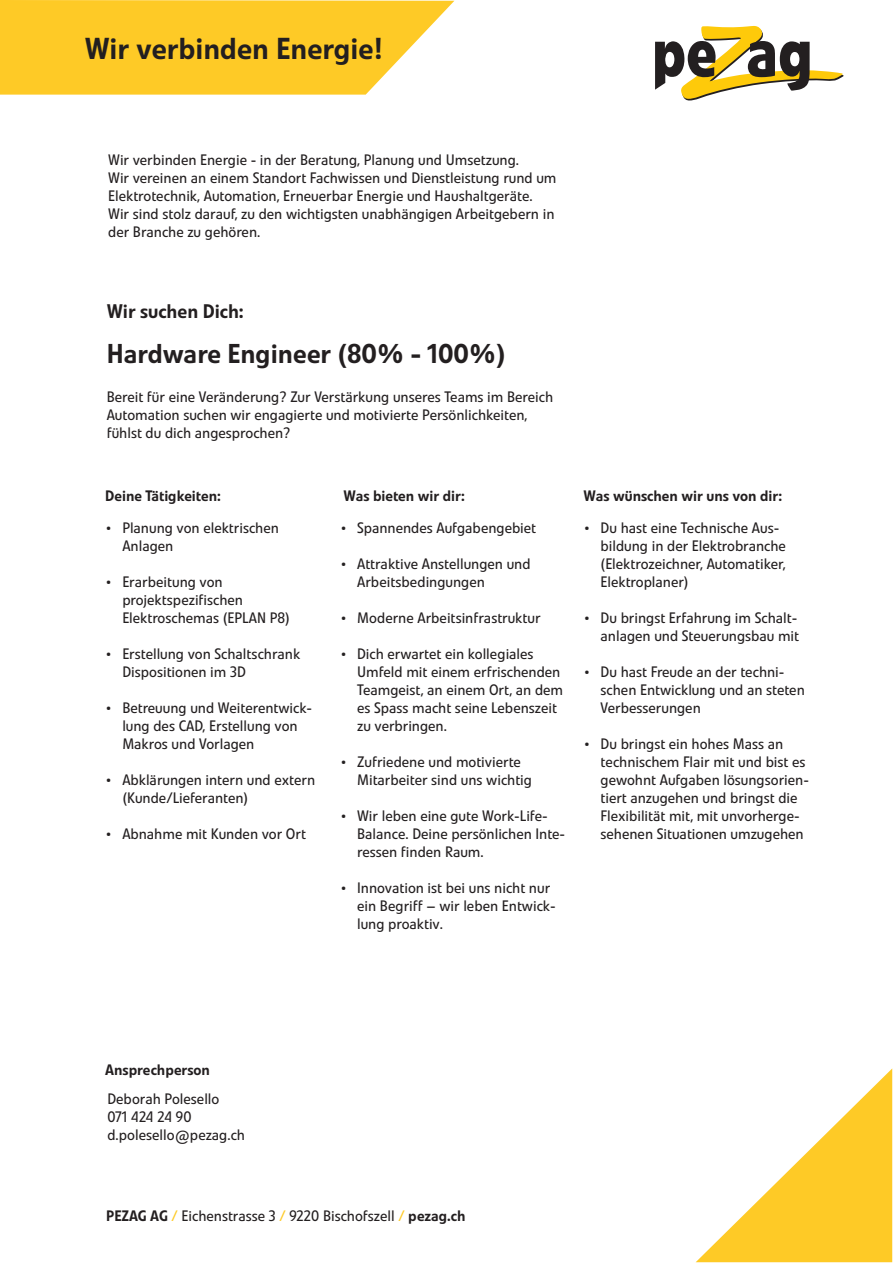
<style>
.page{position:relative;width:893px;height:1263px;background:#fff}
.page>*{position:absolute;margin:0;border:0;box-sizing:border-box;transform-origin:0 0}
.t1{font:500 30px "Veto Sans";color:#231f20}
.t2{font:500 27px "Veto Sans";color:#231f20}
.t3{font:500 19.5px "Veto Sans";color:#231f20}
.t4{font:300 15px/18px "Veto Sans";color:#231f20}
.t5{font:500 15px "Veto Sans";color:#231f20}
.s1{font-weight:500}
.s2{color:#feca26}
</style>
<div class="page">
<svg style="left:0;top:0;width:454px;height:95px;background:#fecf3c"></svg>
<svg style="left:655px;top:26px;width:189px;height:75px"></svg>
<svg style="left:696px;top:1068px;width:196px;height:194px"></svg>
<h1 class="t1" style="left:85px;top:30px;width:300px">Wir verbinden Energie!</h1>
<p class="t4" style="left:108px;top:151px;width:450px">Wir verbinden Energie - in der Beratung, Planung und Umsetzung.<br>Wir vereinen an einem Standort Fachwissen und Dienstleistung rund um Elektrotechnik, Automation, Erneuerbar Energie und Haushaltgeräte.<br>Wir sind stolz darauf, zu den wichtigsten unabhängigen Arbeitgebern in der Branche zu gehören.</p>
<h3 class="t3" style="left:107px;top:299px;width:139px">Wir suchen Dich:</h3>
<h2 class="t2" style="left:107px;top:337px;width:400px">Hardware Engineer (80% - 100%)</h2>
<p class="t4" style="left:107px;top:387px;width:448px">Bereit für eine Veränderung? Zur Verstärkung unseres Teams im Bereich<br>Automation suchen wir engagierte und motivierte Persönlichkeiten, fühlst du dich angesprochen?</p>
<p class="t5" style="left:105px;top:486px;width:117px">Deine Tätigkeiten:</p>
<p class="t5" style="left:344px;top:486px;width:123px">Was bieten wir dir:</p>
<p class="t5" style="left:584px;top:486px;width:200px">Was wünschen wir uns von dir:</p>
<p class="t4" style="left:122px;top:518px;width:158px;text-indent:-17px">• Planung von elektrischen<br>Anlagen</p>
<p class="t4" style="left:122px;top:572px;width:169px;text-indent:-17px">• Erarbeitung von projektspezifischen<br>Elektroschemas (EPLAN P8)</p>
<p class="t4" style="left:122px;top:644px;width:179px;text-indent:-17px">• Erstellung von Schaltschrank<br>Dispositionen im 3D</p>
<p class="t4" style="left:122px;top:698px;width:191px;text-indent:-17px">• Betreuung und Weiterentwick&shy;lung des CAD, Erstellung von<br>Makros und Vorlagen</p>
<p class="t4" style="left:122px;top:770px;width:194px;text-indent:-17px">• Abklärungen intern und extern (Kunde/Lieferanten)</p>
<p class="t4" style="left:105px;top:824px;width:202px">• Abnahme mit Kunden vor Ort</p>
<p class="t4" style="left:340px;top:518px;width:197px">• Spannendes Aufgabengebiet</p>
<p class="t4" style="left:357px;top:554px;width:175px;text-indent:-17px">• Attraktive Anstellungen und<br>Arbeitsbedingungen</p>
<p class="t4" style="left:340px;top:608px;width:202px">• Moderne Arbeitsinfrastruktur</p>
<p class="t4" style="left:357px;top:644px;width:208px;text-indent:-17px">• Dich erwartet ein kollegiales<br>Umfeld mit einem erfrischenden<br>Teamgeist, an einem Ort, an dem es Spass macht seine Lebenszeit zu verbringen.</p>
<p class="t4" style="left:357px;top:752px;width:176px;text-indent:-17px">• Zufriedene und motivierte<br>Mitarbeiter sind uns wichtig</p>
<p class="t4" style="left:357px;top:806px;width:210px;text-indent:-17px">• Wir leben eine gute Work-Life-<br>Balance. Deine persönlichen Inte&shy;ressen finden Raum.</p>
<p class="t4" style="left:357px;top:878px;width:200px;text-indent:-17px">• Innovation ist bei uns nicht nur ein Begriff – wir leben Entwick&shy;lung proaktiv.</p>
<p class="t4" style="left:601px;top:518px;width:187px;text-indent:-17px">• Du hast eine Technische Aus&shy;bildung in der Elektrobranche (Elektrozeichner, Automatiker,<br>Elektroplaner)</p>
<p class="t4" style="left:584px;top:608px;width:217px;text-align:right">• Du bringst Erfahrung im Schalt&shy;anlagen und Steuerungsbau mit</p>
<p class="t4" style="left:601px;top:662px;width:206px;text-indent:-17px">• Du hast Freude an der techni&shy;schen Entwicklung und an steten<br>Verbesserungen</p>
<p class="t4" style="left:601px;top:734px;width:210px;text-indent:-17px">• Du bringst ein hohes Mass an technischem Flair mit und bist es gewohnt Aufgaben lösungsorien&shy;tiert anzugehen und bringst die<br>Flexibilität mit, mit unvorherge&shy;sehenen Situationen umzugehen</p>
<p class="t5" style="left:105px;top:1060px;width:106px">Ansprechperson</p>
<p class="t4" style="left:107px;top:1090px;width:139px">Deborah Polesello<br>071 424 24 90 d.polesello@pezag.ch</p>
<p class="t4" style="left:106px;top:1207px;width:361px"><span class="s1">PEZAG AG</span> <span class="s2">/</span> Eichenstrasse 3 <span class="s2">/</span> 9220 Bischofszell <span class="s2">/</span> <span class="s1">pezag.ch</span></p>
</div>
